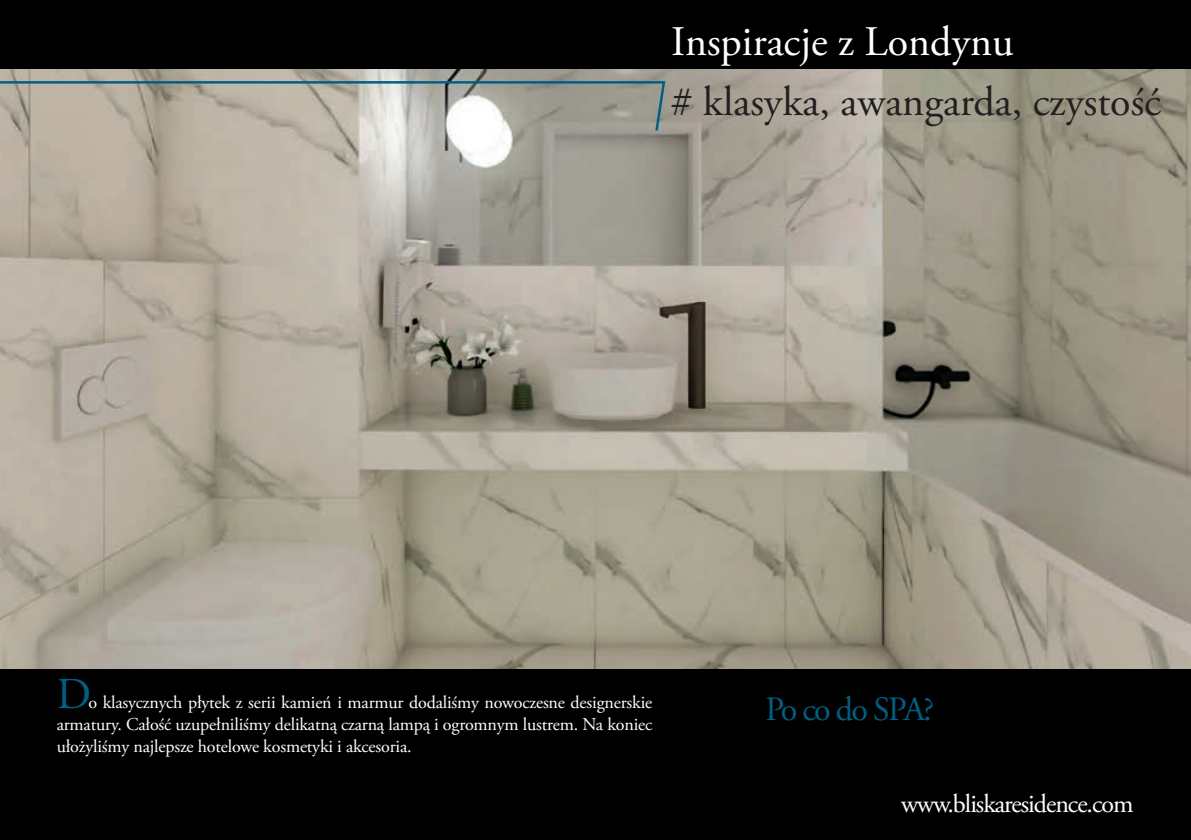
<style>
.page{position:relative;width:1191px;height:840px;background:#fff}
.page>*{position:absolute;margin:0;border:0;box-sizing:border-box;transform-origin:0 0}
.t1{font:44px "Adobe Garamond Pro";color:#005f84}
.t2{font:42px "Adobe Garamond Pro";color:#231f20}
.t3{font:42px "Adobe Garamond Pro";color:#fff}
.t4{font:34px "Adobe Garamond Pro";letter-spacing:-.05em;color:#005f84}
.t5{font:26px "Adobe Garamond Pro";letter-spacing:-.04em;color:#fff}
.t6{font:18px/22px "Adobe Garamond Pro";letter-spacing:-.01em;color:#fff;text-align:justify}
</style>
<div class="page">
<img style="left:0;top:68px;width:1191px;height:601px">
<div style="left:0;top:669px;width:1191px;height:170px;background:#000"></div>
<div style="left:0;top:0;width:1191px;height:68px;background:#000"></div>
<svg style="left:0;top:80px;width:667px;height:53px;background:#aeada4"></svg>
<h2 class="t3" style="left:671px;top:16px;width:344px">Inspiracje z Londynu</h2>
<h2 class="t2" style="left:671px;top:76px;width:491px"># klasyka, awangarda, czystość</h2>
<h1 class="t1" style="left:57px;top:667px;width:36px">D</h1>
<p class="t6" style="left:57px;top:692px;width:597px;text-indent:32px">o klasycznych płytek z serii kamień i marmur dodaliśmy nowoczesne designerskie armatury. Całość uzupełniliśmy delikatną czarną lampą i ogromnym lustrem. Na koniec ułożyliśmy najlepsze hotelowe kosmetyki i akcesoria.</p>
<h3 class="t4" style="left:765px;top:688px;width:170px">Po co do SPA?</h3>
<h3 class="t5" style="left:901px;top:787px;width:234px">www.bliskaresidence.com</h3>
</div>
